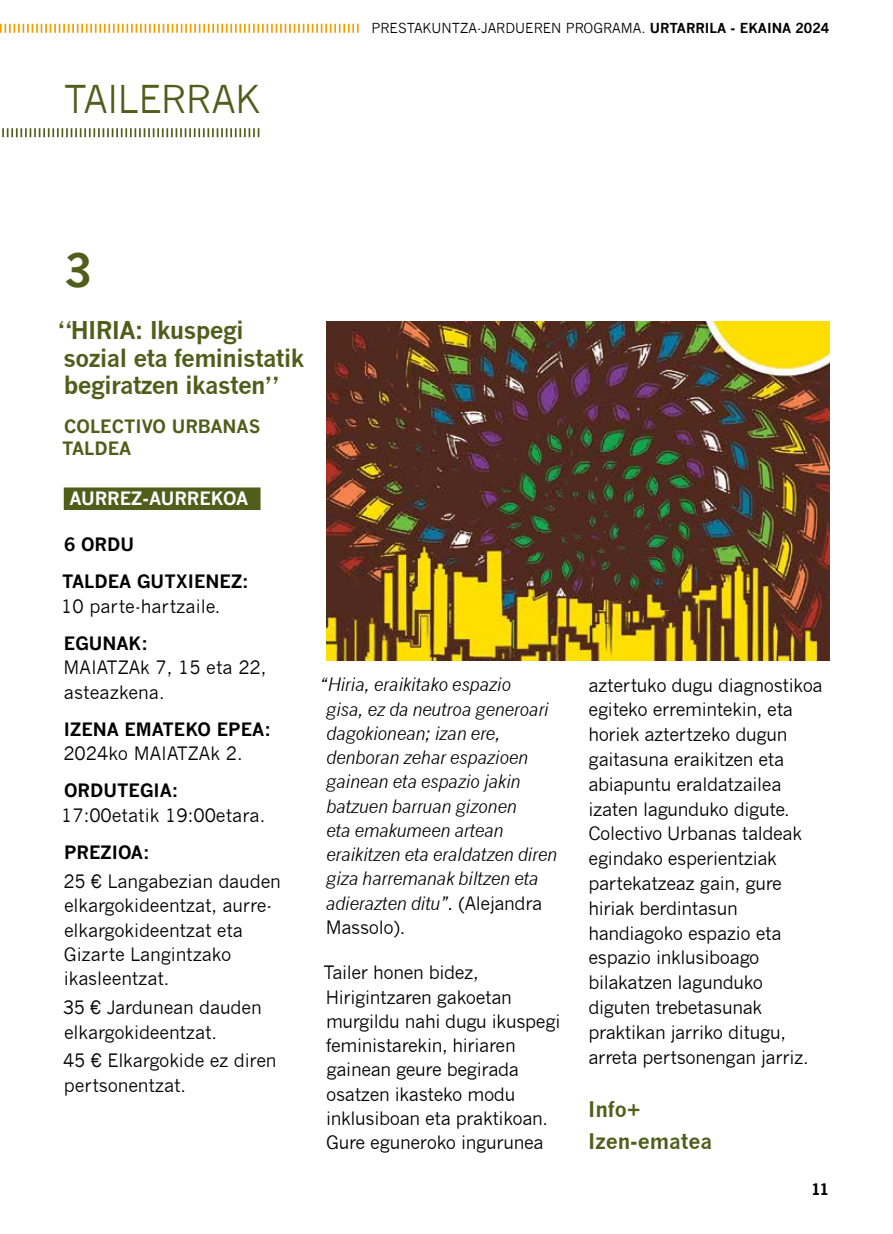
<style>
.page{position:relative;width:893px;height:1234px;background:#fff}
.page>*{position:absolute;margin:0;border:0;box-sizing:border-box;transform-origin:0 0}
.t1{font:700 45px "News Gothic";color:#515d1b}
.t2{font:37.5px "News Gothic";letter-spacing:-.02em;color:#515d1b}
.t3{font:700 24px/27.5px "News Gothic";letter-spacing:-.03em;color:#515d1b}
.t4{font:700 21px/32.1px "News Gothic";color:#515d1b}
.t5{font:18px/24.8px "News Gothic";letter-spacing:-.02em;color:#000}
.t6{font:italic 18px/24.3px "News Gothic";letter-spacing:-.02em;color:#000}
.t7{font:18px/24.5px "News Gothic";color:#000}
.t8{font:700 18px/37.2px "News Gothic";color:#000}
.t9{font:700 18px/22px "News Gothic";color:#515d1b}
.t10{font:700 18px "News Gothic";color:#fff}
.t11{font:700 15px "News Gothic Std";color:#000}
.t12{font:13.5px "News Gothic";color:#000}
.s1{font-weight:700}
.s2{font-style:normal}
</style>
<div class="page">
<svg style="left:0;top:24px;width:359px;height:9px"></svg>
<div style="left:64px;top:487px;width:197px;height:23px;background:#515d1b"></div>
<img style="left:326px;top:321px;width:503px;height:339px">
<svg style="left:2px;top:128px;width:257px;height:9px"></svg>
<h2 class="t2" style="left:64px;top:77px;width:198px">TAILERRAK</h2>
<p class="t12" style="left:371px;top:21px;width:459px">PRESTAKUNTZA-JARDUEREN PROGRAMA. <span class="s1">URTARRILA - EKAINA 2024</span></p>
<h1 class="t1" style="left:64px;top:243px;width:30px">3</h1>
<h3 class="t3" style="left:58px;top:316px;width:248px">“HIRIA: Ikuspegi sozial eta feministatik begiratzen ikasten”</h3>
<p class="t9" style="left:62px;top:415px;width:200px">COLECTIVO URBANAS<br>TALDEA</p>
<p class="t10" style="left:69px;top:487px;width:180px">AURREZ-AURREKOA</p>
<p class="t8" style="left:62px;top:525px;width:188px">6 ORDU<br>TALDEA GUTXIENEZ:</p>
<p class="t7" style="left:61px;top:593px;width:161px">10 parte-hartzaile.</p>
<p class="t8" style="left:64px;top:624px;width:85px">EGUNAK:</p>
<p class="t7" style="left:64px;top:655px;width:204px">MAIATZAk 7, 15 eta 22, asteazkena.</p>
<p class="t8" style="left:64px;top:710px;width:208px">IZENA EMATEKO EPEA:</p>
<p class="t7" style="left:63px;top:741px;width:181px">2024ko MAIATZAk 2.</p>
<p class="t8" style="left:64px;top:771px;width:116px">ORDUTEGIA:</p>
<p class="t7" style="left:61px;top:803px;width:206px">17:00etatik 19:00etara.</p>
<p class="t8" style="left:64px;top:833px;width:87px">PREZIOA:</p>
<p class="t5" style="left:63px;top:868px;width:219px">25 € Langabezian dauden elkargokideentzat, aurre&shy;elkargokideentzat eta<br>Gizarte Langintzako ikasleentzat.</p>
<p class="t5" style="left:63px;top:995px;width:200px">35 € Jardunean dauden elkargokideentzat.</p>
<p class="t5" style="left:63px;top:1048px;width:215px">45 € Elkargokide ez diren pertsonentzat.</p>
<p class="t6" style="left:326px;top:672px;width:233px;text-indent:-6px">“Hiria, eraikitako espazio<br>gisa, ez da neutroa generoari dagokionean; izan ere, denboran zehar espazioen gainean eta espazio jakin batzuen barruan gizonen<br>eta emakumeen artean eraikitzen eta eraldatzen diren giza harremanak biltzen eta adierazten ditu”. <span class="s2">(Alejandra<br>Massolo).</span></p>
<p class="t5" style="left:323px;top:960px;width:238px;line-height:24.3px">Tailer honen bidez,<br>Hirigintzaren gakoetan murgildu nahi dugu ikuspegi feministarekin, hiriaren gainean geure begirada osatzen ikasteko modu inklusiboan eta praktikoan.<br>Gure eguneroko ingurunea</p>
<p class="t5" style="left:588px;top:672px;width:236px">aztertuko dugu diagnostikoa egiteko erremintekin, eta horiek aztertzeko dugun gaitasuna eraikitzen eta abiapuntu eraldatzailea izaten lagunduko digute.<br>Colectivo Urbanas taldeak egindako esperientziak partekatzeaz gain, gure hiriak berdintasun handiagoko espazio eta espazio inklusiboago bilakatzen lagunduko diguten trebetasunak praktikan jarriko ditugu, arreta pertsonengan jarriz.</p>
<p class="t4" style="left:588px;top:1092px;width:126px">Info+<br>Izen-ematea</p>
<p class="t11" style="left:811px;top:1178px;width:19px">11</p>
</div>
